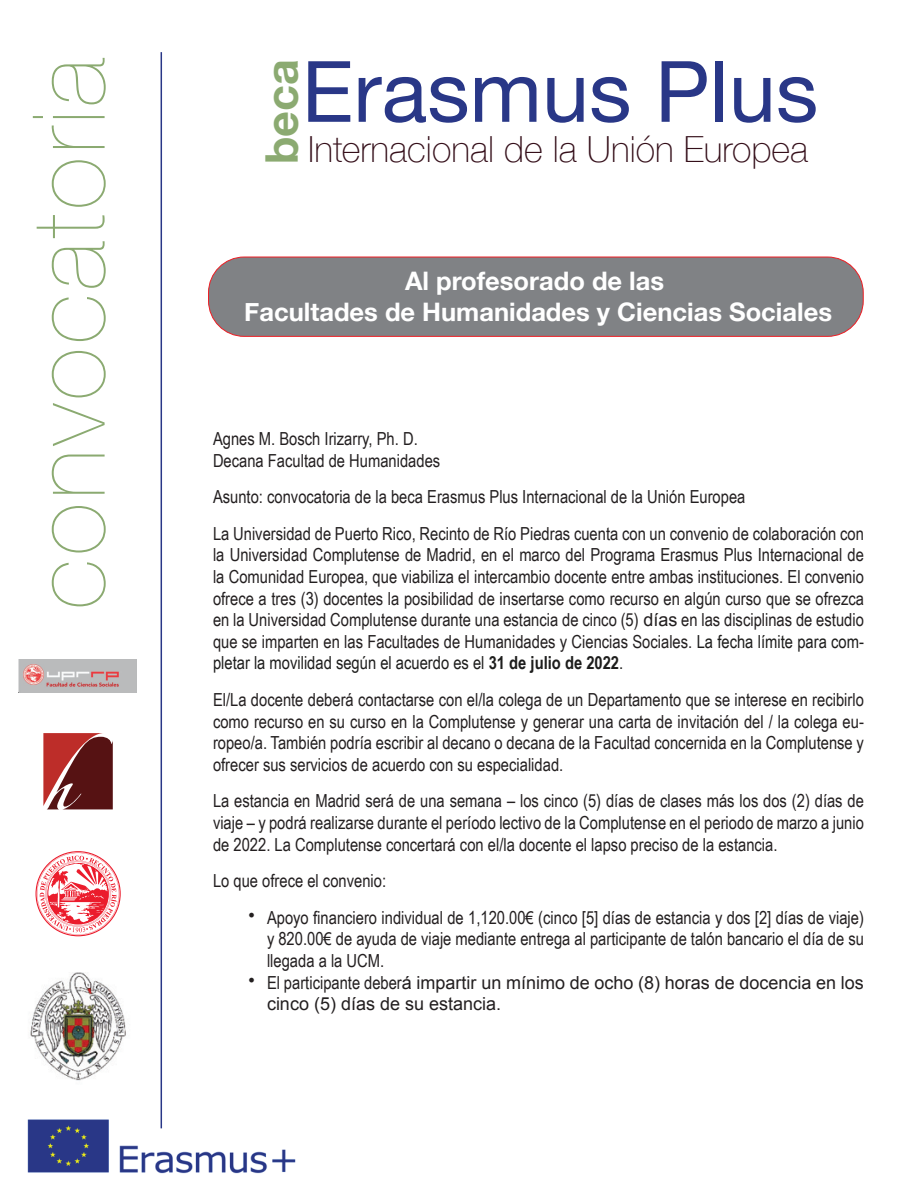
<style>
.page{position:relative;width:918px;height:1188px;background:#fff}
.page>*{position:absolute;margin:0;border:0;box-sizing:border-box;transform-origin:0 0}
.t1{font:200 100.5px "Helvetica Neue";letter-spacing:.04em;color:#8baa71}
.t2{font:84.75px "Helvetica Neue";color:#293787}
.t3{font:700 45px "Helvetica Neue";color:#8baa71}
.t4{font:100 36px "Helvetica Neue";color:#350f1a}
.t5{font:700 25.5px/30.6px "Helvetica Neue";color:#fff;text-align:center}
.t6{font:18px/21.6px "Arial Narrow";color:#231f20;text-align:justify}
.t7{font:18px/21.6px "Arial";color:#231f20}
.t8{font:18px "Minion Pro";color:#231f20}
.s1{font-family:"Arial"}
.s2{color:#1d1d1c}
.s3{font-weight:700;color:#1d1d1c}
.s4{font-family:"Arial Narrow"}
</style>
<div class="page">
<img style="left:27px;top:1104px;width:269px;height:70px">
<img style="left:30px;top:972px;width:96px;height:109px">
<svg style="left:36px;top:851px;width:85px;height:85px"></svg>
<svg style="left:43px;top:733px;width:70px;height:76px;background:#893534"></svg>
<hr style="left:161px;top:52px;width:1px;height:1076px;background:#293787">
<div style="left:209px;top:257px;width:654px;height:79px;background:#808285;border-radius:36px"></div>
<div style="left:208px;top:257px;width:655px;height:80px;border:1px solid #ee1d23;border-radius:36px"></div>
<img style="left:18px;top:659px;width:118px;height:34px">
<h1 class="t1" style="left:-9px;top:610px;width:553px;rotate:-90deg">convocatoria</h1>
<h3 class="t3" style="left:246px;top:164px;width:106px;rotate:-90deg">beca</h3>
<h2 class="t2" style="left:302px;top:31px;width:518px">Erasmus Plus</h2>
<h3 class="t4" style="left:308px;top:121px;width:501px">Internacional de la Unión Europea</h3>
<h3 class="t5" style="left:244px;top:266px;width:589px">Al profesorado de las<br>Facultades de Humanidades y Ciencias Sociales</h3>
<p class="t6" style="left:213px;top:427px;width:229px">Agnes M. Bosch Irizarry, Ph. D.<br>Decana Facultad de Humanidades</p>
<p class="t6" style="left:213px;top:478px;width:653px;line-height:36.6px">Asunto: convocatoria de la beca Erasmus Plus Internacional de la Unión Europea<br>La Universidad de Puerto Rico, Recinto de Río Piedras cuenta con un convenio de colaboración con</p>
<p class="t6" style="left:213px;top:544px;width:653px">la Universidad Complutense de Madrid, en el marco del Programa Erasmus Plus Internacional de la Comunidad Europea, que viabiliza el intercambio docente entre ambas instituciones. El convenio ofrece a tres (3) docentes la posibilidad de insertarse como recurso en algún curso que se ofrezca en la Universidad Complutense durante una estancia de cinco (5) <span class="s1">días</span> en las disciplinas de estudio que se imparten en las Facultades de Humanidades y Ciencias Sociales. <span class="s2">La fecha límite para com&shy;pletar la movilidad según el acuerdo es el</span> <span class="s3">31 de julio de 2022</span><span class="s2">.</span></p>
<p class="t6" style="left:213px;top:688px;width:653px">El/La docente deberá contactarse con el/la colega de un Departamento que se interese en recibirlo como recurso en su curso en la Complutense y generar una carta de invitación del / la colega eu&shy;ropeo/a. También podría escribir al decano o decana de la Facultad concernida en la Complutense y ofrecer sus servicios de acuerdo con su especialidad.</p>
<p class="t6" style="left:213px;top:790px;width:652px">La estancia en Madrid será de una semana – los cinco (5) días de clases más los dos (2) días de viaje – y podrá realizarse durante el período lectivo de la Complutense en el periodo de marzo a junio de 2022. La Complutense concertará con el/la docente el lapso preciso de la estancia.</p>
<p class="t6" style="left:213px;top:869px;width:175px">Lo que ofrece el convenio:</p>
<p class="t6" style="left:267px;top:906px;width:598px;text-indent:-27px">• Apoyo financiero individual de 1,120.00€ (cinco [5] días de estancia y dos [2] días de viaje) y 820.00€ de ayuda de viaje mediante entrega al participante de talón bancario el día de su llegada a la UCM.</p>
<p class="t7" style="left:267px;top:972px;width:598px;text-indent:-27px">• <span class="s4">El participante deber</span>á impartir un mínimo de ocho (8) horas de docencia en los cinco (5) días de su estancia.</p>
<p class="t8" style="left:248px;top:901px;width:9px">•</p>
<p class="t8" style="left:248px;top:966px;width:9px">•</p>
</div>
